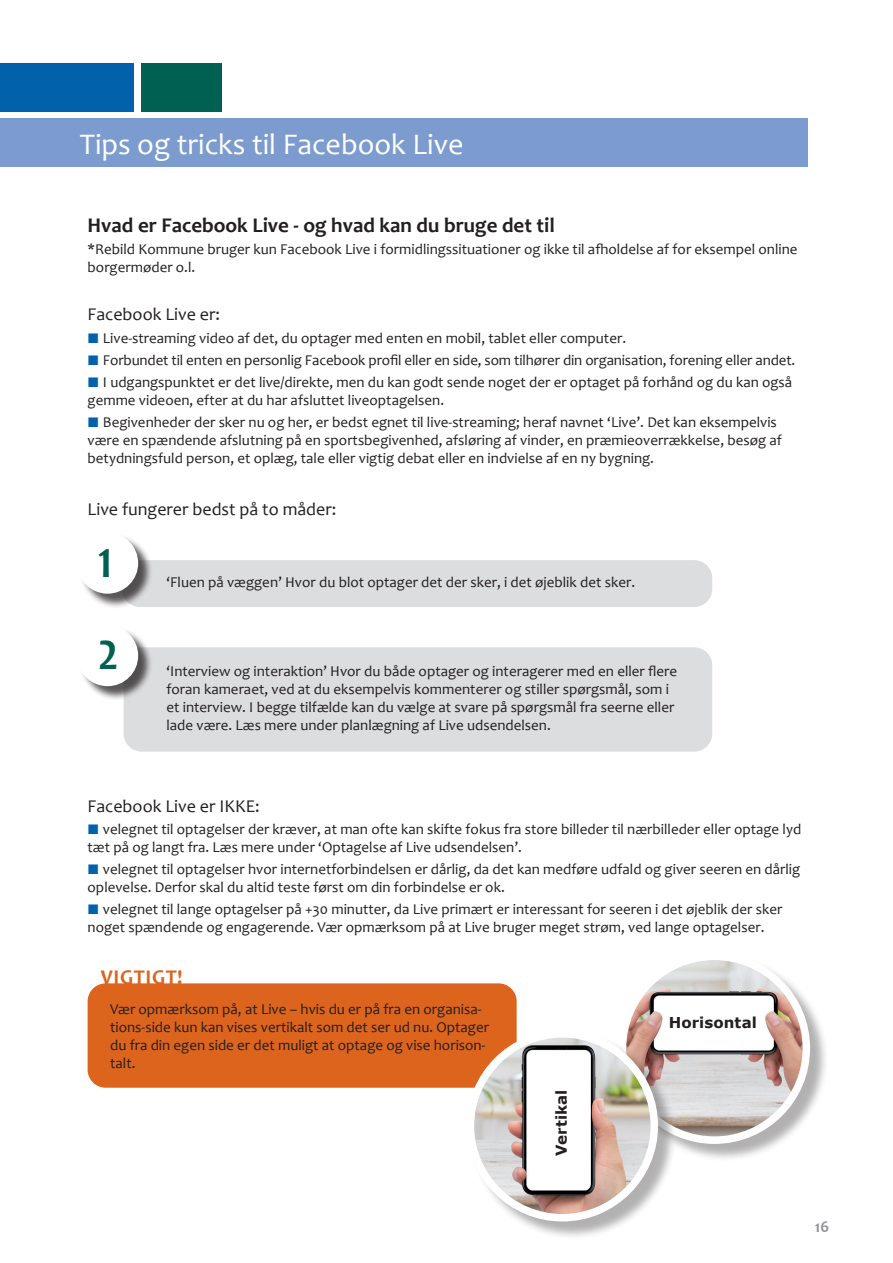
<style>
.page{position:relative;width:893px;height:1263px;background:#fff}
.page>*{position:absolute;margin:0;border:0;box-sizing:border-box;transform-origin:0 0}
.t1{font:700 43.5px "Candara";color:#006052}
.t2{font:30px "Candara";color:#fff}
.t3{font:700 21px "Candara";color:#231f20}
.t4{font:700 21px "Candara";letter-spacing:.035em;color:#dc641c}
.t5{font:18px "Candara";color:#231f20}
.t6{font:700 16.5px "Candara";color:#939598}
.t7{font:15px/18px "Candara";color:#231f20}
.t8{font:700 15px "Verdana";letter-spacing:.005em;color:#231f20}
.s1{color:#0161ab}
</style>
<div class="page">
<div style="left:621px;top:955px;width:208px;height:208px;background:#231f20;opacity:.35"></div>
<img style="left:622px;top:956px;width:184px;height:184px;border-radius:92px">
<div style="left:619px;top:952px;width:191px;height:192px;border:8px solid #fff;border-radius:50%"></div>
<div style="left:124px;top:647px;width:588px;height:105px;background:#dcdddf;border-radius:18px"></div>
<div style="left:122px;top:560px;width:590px;height:47px;background:#dcdddf;border-radius:18px"></div>
<div style="left:0;top:118px;width:807px;height:49px;background:#7c9bce"></div>
<div style="left:0;top:64px;width:134px;height:48px;background:#0161ab"></div>
<div style="left:141px;top:64px;width:81px;height:48px;background:#006052"></div>
<div style="left:79px;top:535px;width:75px;height:74px;background:#231f20;opacity:.75"></div>
<div style="left:77px;top:533px;width:61px;height:61px;background:#fff;border-radius:50%"></div>
<div style="left:79px;top:627px;width:75px;height:74px;background:#231f20;opacity:.75"></div>
<div style="left:77px;top:625px;width:61px;height:61px;background:#fff;border-radius:50%"></div>
<div style="left:88px;top:983px;width:429px;height:105px;background:#dc641c;border-radius:18px"></div>
<div style="left:469px;top:1032px;width:208px;height:208px;background:#231f20;opacity:.35"></div>
<img style="left:470px;top:1034px;width:184px;height:184px;border-radius:92px">
<div style="left:467px;top:1030px;width:191px;height:191px;border:8px solid #fff;border-radius:50%"></div>
<h2 class="t2" style="left:80px;top:125px;width:385px">Tips og tricks til Facebook Live</h2>
<h3 class="t3" style="left:88px;top:212px;width:469px">Hvad er Facebook Live - og hvad kan du bruge det til</h3>
<p class="t7" style="left:88px;top:240px;width:711px">*Rebild Kommune bruger kun Facebook Live i formidlingssituationer og ikke til afholdelse af for eksempel online borgermøder o.l.</p>
<p class="t5" style="left:88px;top:303px;width:134px">Facebook Live er:</p>
<p class="t7" style="left:88px;top:327px;width:709px;line-height:22.2px"><span class="s1">⏹</span> Live-streaming video af det, du optager med enten en mobil, tablet eller computer.<br><span class="s1">⏹</span> Forbundet til enten en personlig Facebook profil eller en side, som tilhører din organisation, forening eller andet. <span class="s1">⏹</span> I udgangspunktet er det live/direkte, men du kan godt sende noget der er optaget på forhånd og du kan også</p>
<p class="t7" style="left:88px;top:389px;width:691px;line-height:22.2px">gemme videoen, efter at du har afsluttet liveoptagelsen.<br><span class="s1">⏹</span> Begivenheder der sker nu og her, er bedst egnet til live-streaming; heraf navnet ‘Live’. Det kan eksempelvis</p>
<p class="t7" style="left:88px;top:431px;width:696px">være en spændende afslutning på en sportsbegivenhed, afsløring af vinder, en præmieoverrækkelse, besøg af betydningsfuld person, et oplæg, tale eller vigtig debat eller en indvielse af en ny bygning.</p>
<p class="t5" style="left:88px;top:498px;width:250px">Live fungerer bedst på to måder:</p>
<h1 class="t1" style="left:98px;top:535px;width:16px">1</h1>
<h1 class="t1" style="left:98px;top:628px;width:22px">2</h1>
<p class="t7" style="left:166px;top:573px;width:470px">‘Fluen på væggen’ Hvor du blot optager det der sker, i det øjeblik det sker.</p>
<p class="t7" style="left:166px;top:662px;width:512px">‘Interview og interaktion’ Hvor du både optager og interagerer med en eller flere foran kameraet, ved at du eksempelvis kommenterer og stiller spørgsmål, som i et interview. I begge tilfælde kan du vælge at svare på spørgsmål fra seerne eller lade være. Læs mere under planlægning af Live udsendelsen.</p>
<p class="t5" style="left:88px;top:794px;width:174px">Facebook Live er IKKE:</p>
<p class="t7" style="left:88px;top:820px;width:715px"><span class="s1">⏹</span> velegnet til optagelser der kræver, at man ofte kan skifte fokus fra store billeder til nærbilleder eller optage lyd tæt på og langt fra. Læs mere under ‘Optagelse af Live udsendelsen’.</p>
<p class="t7" style="left:88px;top:860px;width:714px"><span class="s1">⏹</span> velegnet til optagelser hvor internetforbindelsen er dårlig, da det kan medføre udfald og giver seeren en dårlig oplevelse. Derfor skal du altid teste først om din forbindelse er ok.</p>
<p class="t7" style="left:88px;top:900px;width:696px"><span class="s1">⏹</span> velegnet til lange optagelser på +30 minutter, da Live primært er interessant for seeren i det øjeblik der sker noget spændende og engagerende. Vær opmærksom på at Live bruger meget strøm, ved lange optagelser.</p>
<h3 class="t4" style="left:101px;top:964px;width:83px">VIGTIGT!</h3>
<p class="t7" style="left:110px;top:1000px;width:380px">Vær opmærksom på, at Live – hvis du er på fra en organisa&shy;tions-side kun kan vises vertikalt som det ser ud nu. Optager du fra din egen side er det muligt at optage og vise horison&shy;talt.</p>
<p class="t8" style="left:551px;top:1156px;width:68px;rotate:-90deg">Vertikal</p>
<p class="t8" style="left:669px;top:1012px;width:90px">Horisontal</p>
<p class="t6" style="left:815px;top:1216px;width:16px">16</p>
</div>
